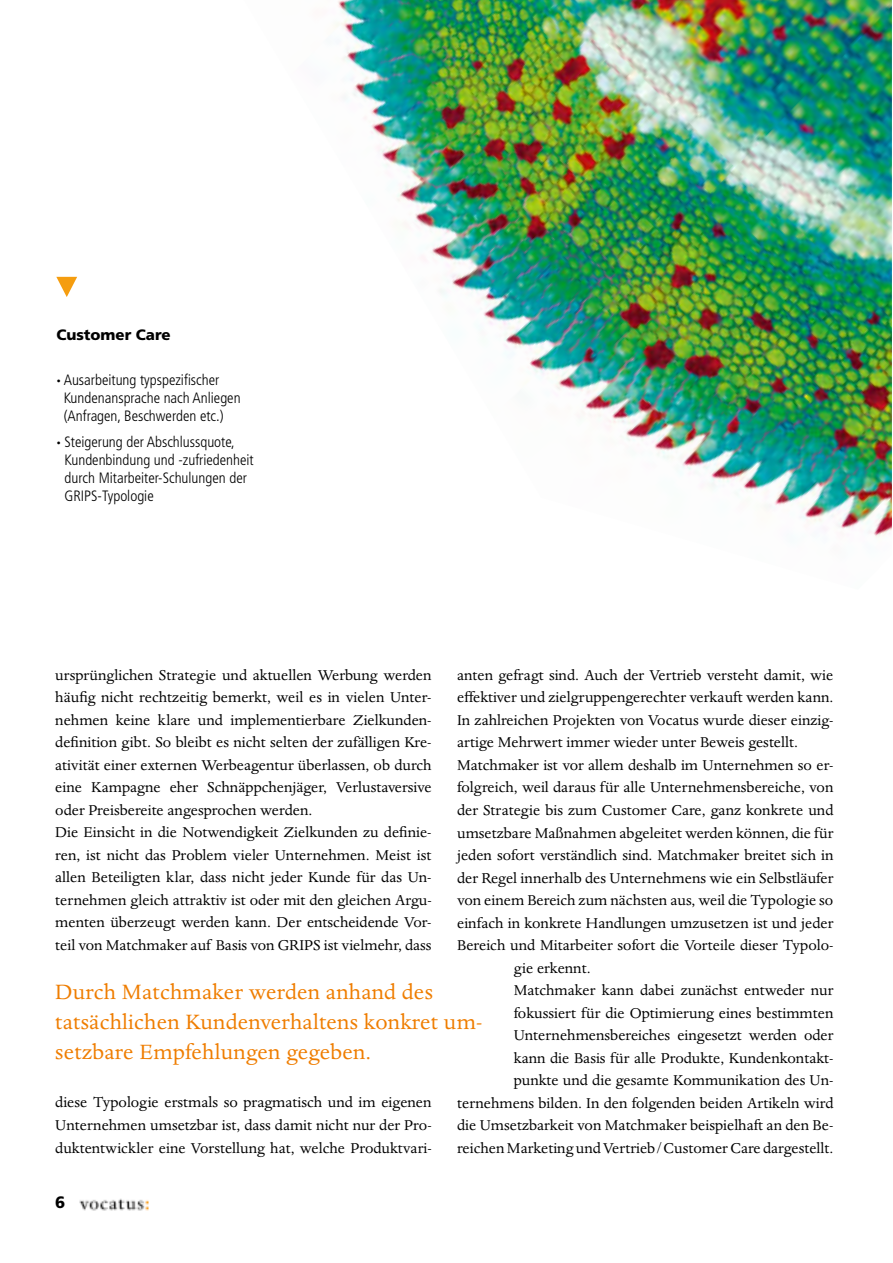
<style>
.page{position:relative;width:893px;height:1263px;background:#fff}
.page>*{position:absolute;margin:0;border:0;box-sizing:border-box;transform-origin:0 0}
.t1{font:24px/30px "Dante MT Std";letter-spacing:.01em;color:#ef7d00}
.t2{font:16.5px/22.5px "Dante MT Std";color:#000}
.t3{font:900 16.5px "Frutiger LT Std";color:#000}
.t4{font:300 condensed 15px/18px "Frutiger LT Std";color:#000}
.t5{font:900 15px "Frutiger LT Std";color:#000}
.s1{font-weight:900;font-stretch:normal}
</style>
<div class="page">
<img style="left:79px;top:1198px;width:70px;height:13px">
<svg style="left:56px;top:277px;width:21px;height:20px"></svg>
<img style="left:334px;top:0;width:558px;height:537px">
<p class="t5" style="left:56px;top:326px;width:116px">Customer Care</p>
<p class="t4" style="left:64px;top:371px;width:178px;text-indent:-7px"><span class="s1">·</span> Ausarbeitung typspezifischer<br>Kundenansprache nach Anliegen (Anfragen, Beschwerden etc.)</p>
<p class="t4" style="left:65px;top:433px;width:191px;text-indent:-8px"><span class="s1">·</span> Steigerung der Abschlussquote,<br>Kundenbindung und -zufriedenheit durch Mitarbeiter-Schulungen der<br>GRIPS-Typologie</p>
<p class="t2" style="left:55px;top:664px;width:378px">ursprünglichen Strategie und aktuellen Werbung werden häufig nicht rechtzeitig bemerkt, weil es in vielen Unter&shy;nehmen keine klare und implementierbare Zielkunden&shy;definition gibt. So bleibt es nicht selten der zufälligen Kre&shy;ativität einer externen Werbeagentur überlassen, ob durch eine Kampagne eher Schnäppchenjäger, Verlustaversive oder Preisbereite angesprochen werden.<br>Die Einsicht in die Notwendigkeit Zielkunden zu definie&shy;ren, ist nicht das Problem vieler Unternehmen. Meist ist allen Beteiligten klar, dass nicht jeder Kunde für das Un&shy;ternehmen gleich attraktiv ist oder mit den gleichen Argu&shy;menten überzeugt werden kann. Der entscheidende Vor&shy;teil von Matchmaker auf Basis von GRIPS ist vielmehr, dass</p>
<p class="t2" style="left:457px;top:664px;width:378px">anten gefragt sind. Auch der Vertrieb versteht damit, wie</p>
<p class="t2" style="left:457px;top:686px;width:378px">effektiver und zielgruppengerechter verkauft werden kann.</p>
<p class="t2" style="left:457px;top:709px;width:378px">In zahlreichen Projekten von Vocatus wurde dieser einzig-</p>
<p class="t2" style="left:457px;top:731px;width:342px">artige Mehrwert immer wieder unter Beweis gestellt.</p>
<p class="t2" style="left:457px;top:754px;width:378px">Matchmaker ist vor allem deshalb im Unternehmen so er-</p>
<p class="t2" style="left:457px;top:776px;width:378px">folgreich, weil daraus für alle Unternehmensbereiche, von</p>
<p class="t2" style="left:457px;top:799px;width:378px">der Strategie bis zum Customer Care, ganz konkrete und</p>
<p class="t2" style="left:457px;top:821px;width:378px">umsetzbare Maßnahmen abgeleitet werden können, die für</p>
<p class="t2" style="left:457px;top:844px;width:378px">jeden sofort verständlich sind. Matchmaker breitet sich in</p>
<p class="t2" style="left:457px;top:866px;width:378px">der Regel innerhalb des Unternehmens wie ein Selbstläufer</p>
<p class="t2" style="left:457px;top:889px;width:378px">von einem Bereich zum nächsten aus, weil die Typologie so</p>
<p class="t2" style="left:457px;top:911px;width:378px">einfach in konkrete Handlungen umzusetzen ist und jeder</p>
<p class="t2" style="left:457px;top:934px;width:378px">Bereich und Mitarbeiter sofort die Vorteile dieser Typolo-</p>
<p class="t2" style="left:514px;top:956px;width:78px">gie erkennt.</p>
<p class="t2" style="left:514px;top:979px;width:321px">Matchmaker kann dabei zunächst entweder nur</p>
<p class="t2" style="left:514px;top:1001px;width:321px">fokussiert für die Optimierung eines bestimmten</p>
<p class="t2" style="left:514px;top:1024px;width:321px">Unternehmensbereiches eingesetzt werden oder</p>
<p class="t2" style="left:514px;top:1046px;width:321px">kann die Basis für alle Produkte, Kundenkontakt-</p>
<p class="t2" style="left:514px;top:1069px;width:321px">punkte und die gesamte Kommunikation des Un-</p>
<p class="t2" style="left:457px;top:1091px;width:378px">ternehmens bilden. In den folgenden beiden Artikeln wird</p>
<p class="t2" style="left:457px;top:1114px;width:378px">die Umsetzbarkeit von Matchmaker beispielhaft an den Be-</p>
<p class="t2" style="left:457px;top:1136px;width:378px">reichen Marketing und Vertrieb/Customer Care dargestellt.</p>
<h1 class="t1" style="left:55px;top:976px;width:429px">Durch Matchmaker werden anhand des tatsächlichen Kundenverhaltens konkret um&shy;setzbare Empfehlungen gegeben.</h1>
<p class="t2" style="left:55px;top:1091px;width:378px;text-align:justify">diese Typologie erstmals so pragmatisch und im eigenen Unternehmen umsetzbar ist, dass damit nicht nur der Pro&shy;duktentwickler eine Vorstellung hat, welche Produktvari-</p>
<p class="t3" style="left:55px;top:1192px;width:12px">6</p>
</div>
